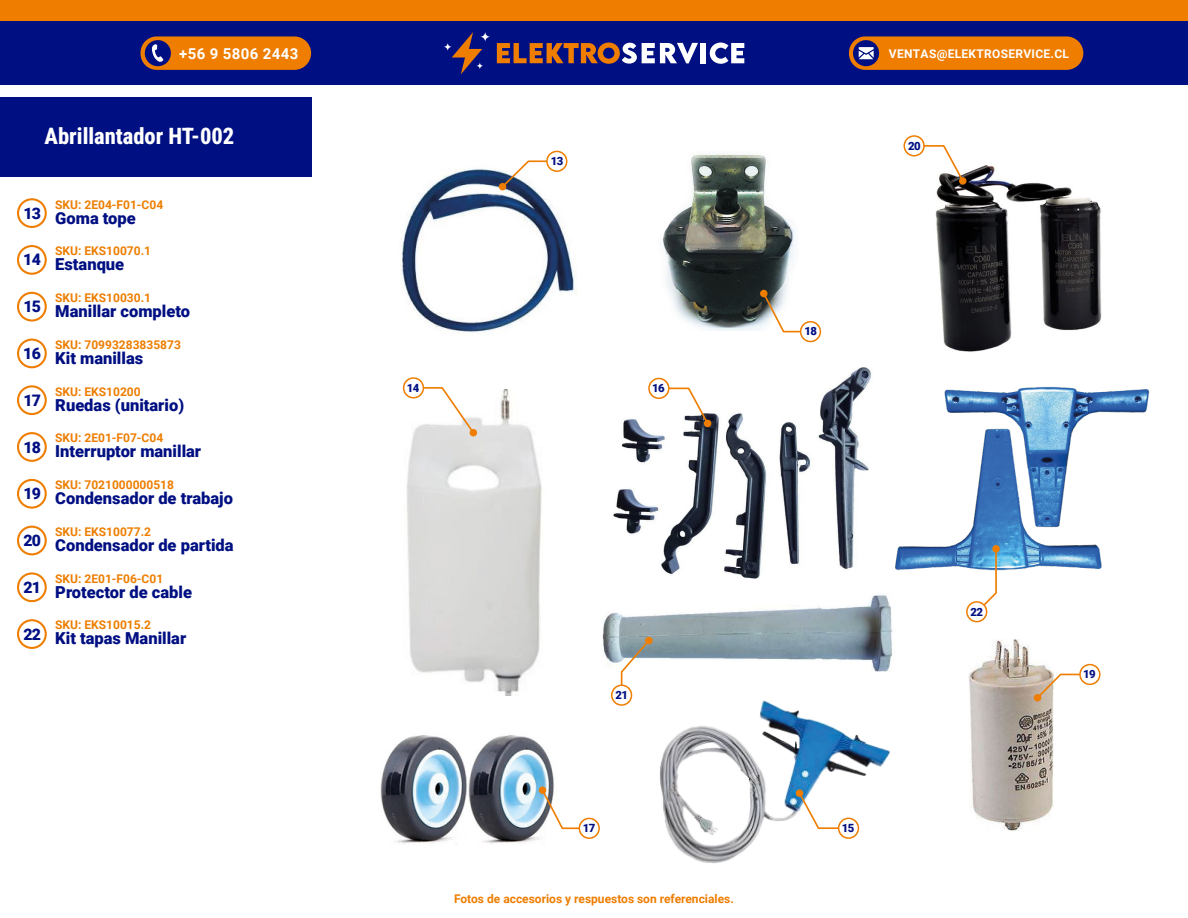
<style>
.page{position:relative;width:1188px;height:918px;background:#fff}
.page>*{position:absolute;margin:0;border:0;box-sizing:border-box;transform-origin:0 0}
.t1{font:800 22.5px "Roboto Condensed";color:#fff}
.t2{font:900 16.5px "Roboto";color:#000f82}
.t3{font:900 15.9px "Roboto";color:#000f82}
.t4{font:700 15px "Roboto";letter-spacing:.025em;color:#fff}
.t5{font:700 12px "Roboto";color:#ee7d00}
.t6{font:700 12px "Roboto";letter-spacing:.025em;color:#fff}
.t7{font:900 11.4px "Roboto";letter-spacing:-.05em;color:#000f82}
</style>
<div class="page">
<img style="left:895px;top:387px;width:255px;height:184px">
<div style="left:0;top:0;width:1188px;height:21px;background:#ee7d00"></div>
<div style="left:0;top:21px;width:1188px;height:64px;background:#000f82"></div>
<div style="left:849px;top:36px;width:234px;height:34px;background:#ee7d00;border-radius:16px"></div>
<svg style="left:853px;top:40px;width:26px;height:26px"></svg>
<div style="left:141px;top:36px;width:170px;height:34px;background:#ee7d00;border-radius:16px"></div>
<div style="left:145px;top:40px;width:26px;height:26px;background:#000f82;border-radius:50%"></div>
<svg style="left:152px;top:44px;width:11px;height:18px"></svg>
<div style="left:0;top:98px;width:311px;height:79px;background:#000f82"></div>
<svg style="left:452px;top:32px;width:30px;height:42px"></svg>
<svg style="left:444px;top:43px;width:8px;height:8px"></svg>
<svg style="left:480px;top:32px;width:10px;height:10px"></svg>
<svg style="left:476px;top:62px;width:7px;height:7px"></svg>
<svg style="left:497px;top:43px;width:201px;height:21px"></svg>
<div style="left:701px;top:43px;width:5px;height:20px;background:#fff"></div>
<svg style="left:710px;top:43px;width:34px;height:21px"></svg>
<img style="left:662px;top:154px;width:133px;height:176px">
<img style="left:935px;top:165px;width:167px;height:187px">
<img style="left:602px;top:595px;width:291px;height:76px">
<img style="left:400px;top:169px;width:178px;height:165px">
<img style="left:406px;top:389px;width:136px;height:306px">
<img style="left:380px;top:735px;width:87px;height:109px">
<img style="left:468px;top:735px;width:86px;height:109px">
<img style="left:660px;top:700px;width:230px;height:164px">
<img style="left:613px;top:367px;width:259px;height:212px">
<svg style="left:648px;top:378px;width:62px;height:48px"></svg>
<div style="left:704px;top:420px;width:7px;height:7px;background:#ee7d00;border-radius:50%"></div>
<svg style="left:966px;top:547px;width:32px;height:75px"></svg>
<div style="left:992px;top:545px;width:8px;height:8px;background:#ee7d00;border-radius:50%"></div>
<svg style="left:904px;top:135px;width:61px;height:48px"></svg>
<div style="left:959px;top:177px;width:8px;height:8px;background:#ee7d00;border-radius:50%"></div>
<svg style="left:797px;top:791px;width:62px;height:48px"></svg>
<div style="left:796px;top:789px;width:7px;height:8px;background:#ee7d00;border-radius:50%"></div>
<svg style="left:762px;top:291px;width:59px;height:51px"></svg>
<div style="left:760px;top:290px;width:8px;height:7px;background:#ee7d00;border-radius:50%"></div>
<svg style="left:540px;top:788px;width:60px;height:51px"></svg>
<div style="left:539px;top:786px;width:7px;height:8px;background:#ee7d00;border-radius:50%"></div>
<svg style="left:611px;top:638px;width:40px;height:68px"></svg>
<div style="left:645px;top:637px;width:8px;height:7px;background:#ee7d00;border-radius:50%"></div>
<svg style="left:500px;top:151px;width:67px;height:38px"></svg>
<div style="left:499px;top:183px;width:7px;height:7px;background:#ee7d00;border-radius:50%"></div>
<svg style="left:403px;top:377px;width:73px;height:58px"></svg>
<div style="left:470px;top:429px;width:7px;height:7px;background:#ee7d00;border-radius:50%"></div>
<img style="left:968px;top:640px;width:86px;height:190px">
<svg style="left:1035px;top:664px;width:66px;height:36px"></svg>
<div style="left:1034px;top:694px;width:7px;height:7px;background:#ee7d00;border-radius:50%"></div>
<svg style="left:17px;top:198px;width:30px;height:30px"></svg>
<svg style="left:17px;top:245px;width:30px;height:30px"></svg>
<svg style="left:17px;top:292px;width:30px;height:30px"></svg>
<svg style="left:17px;top:339px;width:30px;height:29px"></svg>
<svg style="left:17px;top:385px;width:30px;height:30px"></svg>
<svg style="left:17px;top:432px;width:30px;height:30px"></svg>
<svg style="left:17px;top:479px;width:30px;height:30px"></svg>
<svg style="left:17px;top:526px;width:30px;height:29px"></svg>
<svg style="left:17px;top:572px;width:30px;height:30px"></svg>
<svg style="left:17px;top:619px;width:30px;height:30px"></svg>
<p class="t4" style="left:179px;top:43px;width:121px">+56 9 5806 2443</p>
<p class="t6" style="left:889px;top:46px;width:182px">VENTAS@ELEKTROSERVICE.CL</p>
<h1 class="t1" style="left:45px;top:120px;width:191px">Abrillantador HT-002</h1>
<p class="t5" style="left:55px;top:196px;width:109px">SKU: 2E04-F01-C04</p>
<h2 class="t2" style="left:23px;top:206px;width:114px"><sup>13</sup> Goma tope</h2>
<p class="t5" style="left:55px;top:243px;width:97px">SKU: EKS10070.1</p>
<h2 class="t2" style="left:23px;top:253px;width:102px"><sup>14</sup> Estanque</h2>
<p class="t5" style="left:55px;top:289px;width:97px">SKU: EKS10030.1</p>
<h2 class="t2" style="left:23px;top:300px;width:168px"><sup>15</sup> Manillar completo</h2>
<h3 class="t3" style="left:23px;top:342px;width:19px">16</h3>
<h3 class="t3" style="left:23px;top:389px;width:19px">17</h3>
<p class="t5" style="left:55px;top:336px;width:127px">SKU: 70993283835873</p>
<h2 class="t2" style="left:55px;top:346px;width:89px">Kit manillas</h2>
<h2 class="t2" style="left:55px;top:393px;width:130px">Ruedas (unitario)</h2>
<p class="t5" style="left:55px;top:383px;width:87px">SKU: EKS10200</p>
<p class="t5" style="left:55px;top:430px;width:109px">SKU: 2E01-F07-C04</p>
<h2 class="t2" style="left:23px;top:440px;width:179px"><sup>18</sup> Interruptor manillar</h2>
<p class="t5" style="left:55px;top:476px;width:120px">SKU: 7021000000518</p>
<h2 class="t2" style="left:23px;top:487px;width:211px"><sup>19</sup> Condensador de trabajo</h2>
<p class="t5" style="left:55px;top:523px;width:97px">SKU: EKS10077.2</p>
<h2 class="t2" style="left:23px;top:533px;width:212px"><sup>20</sup> Condensador de partida</h2>
<p class="t5" style="left:55px;top:570px;width:109px">SKU: 2E01-F06-C01</p>
<h2 class="t2" style="left:23px;top:580px;width:170px"><sup>21</sup> Protector de cable</h2>
<p class="t5" style="left:55px;top:617px;width:97px">SKU: EKS10015.2</p>
<h2 class="t2" style="left:23px;top:627px;width:164px"><sup>22</sup> Kit tapas Manillar</h2>
<p class="t7" style="left:407px;top:380px;width:14px">14</p>
<p class="t7" style="left:551px;top:153px;width:14px">13</p>
<p class="t7" style="left:652px;top:380px;width:14px">16</p>
<p class="t7" style="left:616px;top:687px;width:14px">21</p>
<p class="t7" style="left:804px;top:323px;width:14px">18</p>
<p class="t7" style="left:908px;top:138px;width:14px">20</p>
<p class="t7" style="left:970px;top:604px;width:14px">22</p>
<p class="t7" style="left:1083px;top:666px;width:14px">19</p>
<p class="t7" style="left:583px;top:820px;width:14px">17</p>
<p class="t5" style="left:454px;top:890px;width:281px">Fotos de accesorios y respuestos son referenciales.</p>
<p class="t7" style="left:842px;top:820px;width:14px">15</p>
</div>
